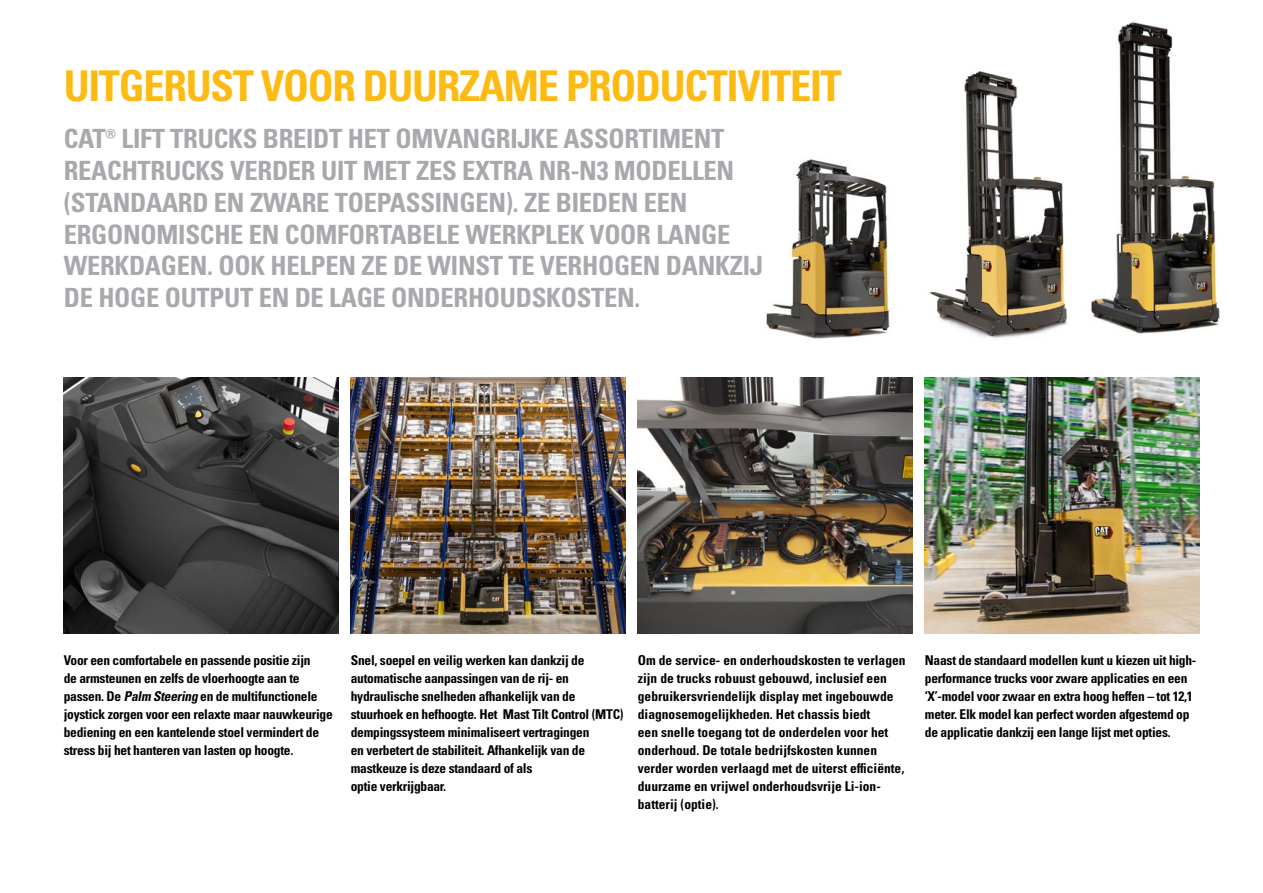
<style>
.page{position:relative;width:1263px;height:893px;background:#fff}
.page>*{position:absolute;margin:0;border:0;box-sizing:border-box;transform-origin:0 0}
.t1{font:42.45px "Univers LTCYR 67 Bold Cond";letter-spacing:-.03em;color:#fdba12}
.t2{font:26.55px/31.8px "Univers LTCYR 67 Bold Cond";letter-spacing:-.01em;color:#a7a9ac}
.t3{font:13.5px/18px "Univers LTCYR 67 Bold Cond";letter-spacing:-.02em;color:#000}
.t4{font:13.5px/18px "Univers LTCYR 67 Bold Cond";color:#000}
.s1{font-style:italic}
</style>
<div class="page">
<img style="left:64px;top:377px;width:274px;height:257px">
<img style="left:638px;top:377px;width:274px;height:257px">
<img style="left:351px;top:377px;width:274px;height:257px">
<img style="left:925px;top:377px;width:274px;height:257px">
<img style="left:766px;top:159px;width:124px;height:180px">
<img style="left:929px;top:71px;width:139px;height:268px">
<img style="left:1091px;top:22px;width:129px;height:312px">
<h1 class="t1" style="left:64px;top:60px;width:779px">UITGERUST VOOR DUURZAME PRODUCTIVITEIT</h1>
<p class="t2" style="left:64px;top:122px;width:701px">CAT® LIFT TRUCKS BREIDT HET OMVANGRIJKE ASSORTIMENT REACHTRUCKS VERDER UIT MET ZES EXTRA NR-N3 MODELLEN (STANDAARD EN ZWARE TOEPASSINGEN). ZE BIEDEN EEN ERGONOMISCHE EN COMFORTABELE WERKPLEK VOOR LANGE WERKDAGEN. OOK HELPEN ZE DE WINST TE VERHOGEN DANKZIJ DE HOGE OUTPUT EN DE LAGE ONDERHOUDSKOSTEN.</p>
<p class="t3" style="left:64px;top:651px;width:271px">Voor een comfortabele en passende positie zijn<br>de armsteunen en zelfs de vloerhoogte aan te passen. De <span class="s1">Palm Steering</span> en de multifunctionele joystick zorgen voor een relaxte maar nauwkeurige bediening en een kantelende stoel vermindert de stress bij het hanteren van lasten op hoogte.</p>
<p class="t3" style="left:351px;top:651px;width:274px">Snel, soepel en veilig werken kan dankzij de automatische aanpassingen van de rij- en hydraulische snelheden afhankelijk van de stuurhoek en hefhoogte. Het Mast Tilt Control (MTC) dempingssysteem minimaliseert vertragingen<br>en verbetert de stabiliteit. Afhankelijk van de mastkeuze is deze standaard of als<br>optie verkrijgbaar.</p>
<p class="t4" style="left:638px;top:651px;width:269px">Om de service- en onderhoudskosten te verlagen zijn de trucks robuust gebouwd, inclusief een gebruikersvriendelijk display met ingebouwde diagnosemogelijkheden. Het chassis biedt<br>een snelle toegang tot de onderdelen voor het onderhoud. De totale bedrijfskosten kunnen verder worden verlaagd met de uiterst efficiënte, duurzame en vrijwel onderhoudsvrije Li-ion&shy;batterij (optie).</p>
<p class="t3" style="left:925px;top:651px;width:273px">Naast de standaard modellen kunt u kiezen uit high&shy;performance trucks voor zware applicaties en een ‘X’-model voor zwaar en extra hoog heffen – tot 12,1 meter. Elk model kan perfect worden afgestemd op de applicatie dankzij een lange lijst met opties.</p>
</div>
